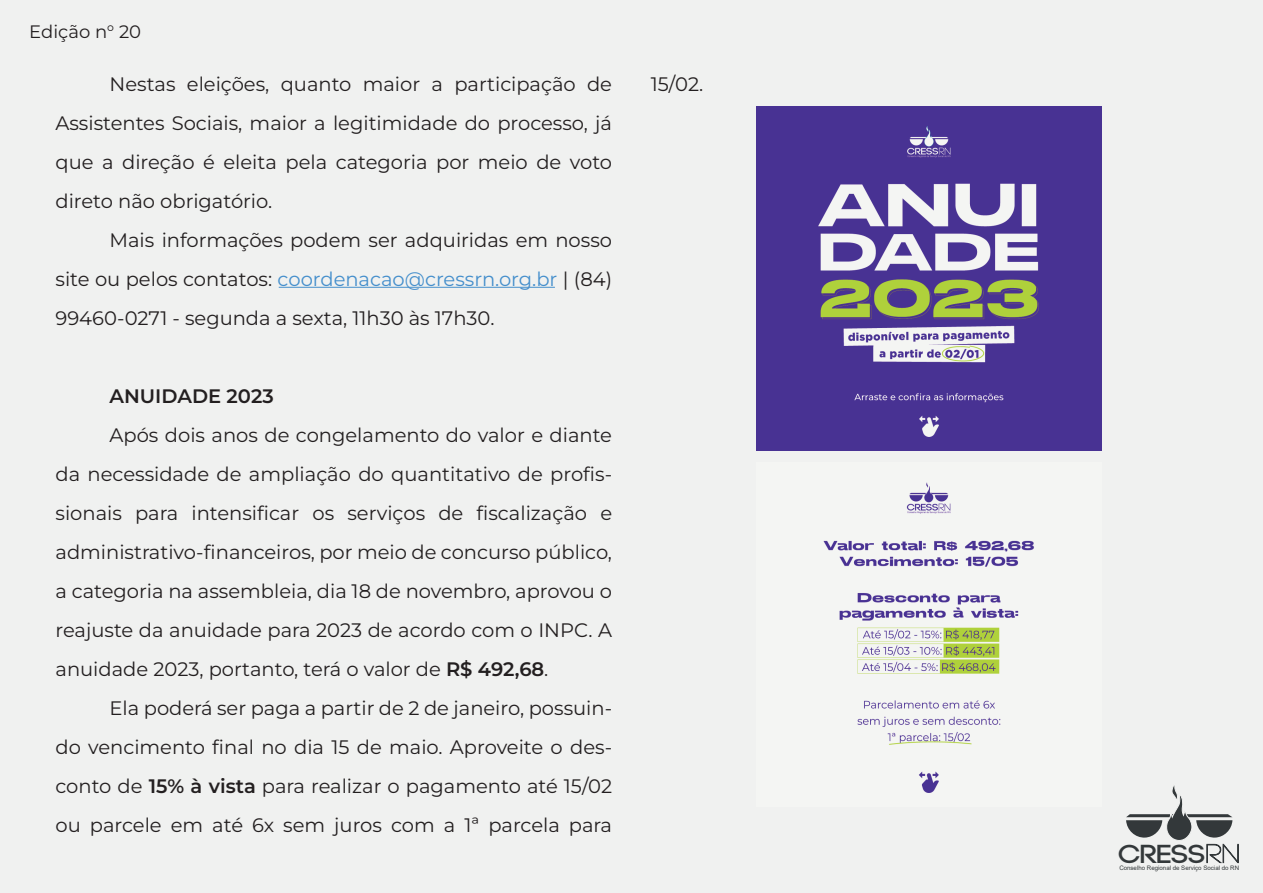
<style>
.page{position:relative;width:1263px;height:893px;background:#f0f1f0}
.page>*{position:absolute;margin:0;border:0;box-sizing:border-box;transform-origin:0 0}
.t1{font:700 25.95px "Code";color:#33383a;scale:1.18 1}
.t2{font:19.5px/39px "Montserrat";color:#231f20;text-align:justify}
.t3{font:600 19.5px "Montserrat";color:#231f20}
.t4{font:18px "Montserrat";color:#231f20}
.t5{font:6.15px "Arial";color:#33383a}
.s1{color:#458fcc}
.s2{font-weight:600}
.s3{font-weight:300}
</style>
<div class="page">
<svg style="left:1126px;top:785px;width:113px;height:79px"></svg>
<hr style="left:279px;top:287px;width:276px;height:1px;background:#458fcc">
<img style="left:757px;top:106px;width:344px;height:345px">
<img style="left:823px;top:482px;width:211px;height:311px">
<p class="t4" style="left:29px;top:19px;width:113px">Edição n° 20</p>
<p class="t2" style="left:56px;top:64px;width:558px;text-indent:54px">Nestas eleições, quanto maior a participação de Assistentes Sociais, maior a legitimidade do processo, já que a direção é eleita pela categoria por meio de voto direto não obrigatório.</p>
<p class="t2" style="left:56px;top:220px;width:558px;text-indent:54px">Mais informações podem ser adquiridas em nosso site ou pelos contatos: <span class="s1">coordenacao@cressrn.org.br</span> | (84)<br>99460-0271 - segunda a sexta, 11h30 às 17h30.</p>
<p class="t3" style="left:110px;top:383px;width:166px">ANUIDADE 2023</p>
<p class="t2" style="left:56px;top:415px;width:558px;text-indent:54px">Após dois anos de congelamento do valor e diante da necessidade de ampliação do quantitativo de profis&shy;sionais para intensificar os serviços de fiscalização e administrativo-financeiros, por meio de concurso público, a categoria na assembleia, dia 18 de novembro, aprovou o reajuste da anuidade para 2023 de acordo com o INPC. A anuidade 2023, portanto, terá o valor de <span class="s2">R$ 492,68</span>.</p>
<p class="t2" style="left:56px;top:688px;width:558px;text-indent:54px">Ela poderá ser paga a partir de 2 de janeiro, possuin&shy;do vencimento final no dia 15 de maio. Aproveite o des&shy;conto de <span class="s2">15% à vista</span> para realizar o pagamento até 15/02 ou parcele em até 6x sem juros com a 1ª parcela para</p>
<p class="t2" style="left:651px;top:64px;width:54px">15/02.</p>
<h1 class="t1" style="left:1119px;top:840px;width:104px">CRESS<span class="s3">RN</span></h1>
<p class="t5" style="left:1119px;top:863px;width:121px">Conselho Regional de Serviço Social do RN</p>
</div>
